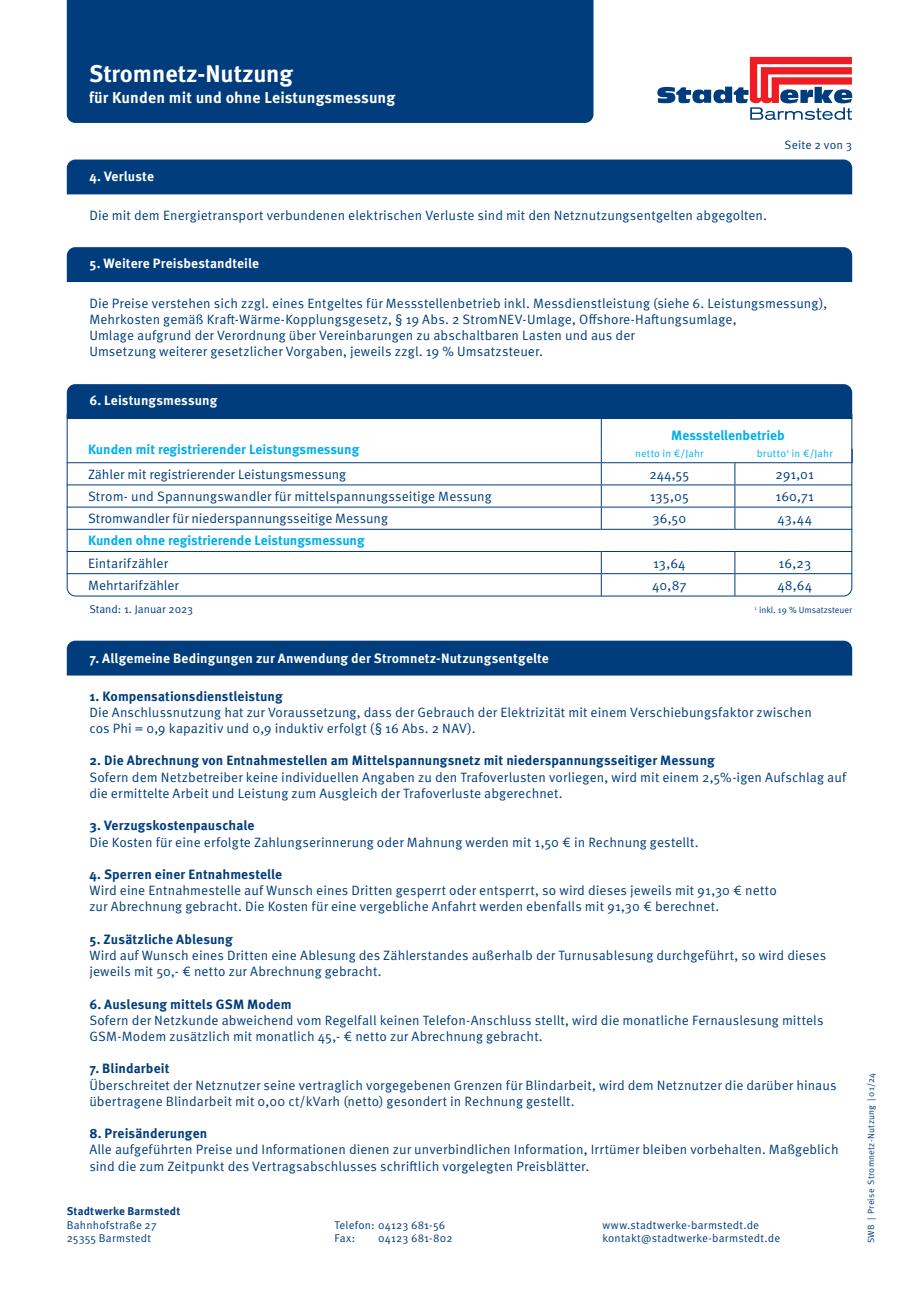
<style>
.page{position:relative;width:919px;height:1289px;background:#fff}
.page>*{position:absolute;margin:0;border:0;box-sizing:border-box;transform-origin:0 0}
.t1{font:700 24px "Meta OT";color:#fff}
.t2{font:700 15.75px "Meta OT";letter-spacing:.005em;color:#fff}
.t3{font:13.5px/16.2px "Meta OT Norm";letter-spacing:.005em;color:#013d7d}
.t4{font:700 13.5px "Meta OT";letter-spacing:.005em;color:#013d7d}
.t5{font:700 13.5px "Meta OT";letter-spacing:.005em;color:#fff}
.t6{font:700 13.5px "Meta OT";letter-spacing:-.005em;color:#00aeef}
.t7{font:12px "Meta OT Norm";letter-spacing:.015em;color:#013d7d}
.t8{font:11.25px/13.5px "Meta OT Norm";letter-spacing:.015em;color:#013d7d}
.t9{font:700 11.25px "Meta OT";letter-spacing:.015em;color:#013d7d}
.t10{font:10.5px "Meta OT Norm";letter-spacing:.015em;color:#00aeef}
.t11{font:9px "Meta OT Norm";letter-spacing:.02em;color:#013d7d}
.t12{font:9px "Meta OT Norm";color:#013d7d}
</style>
<div class="page">
<div style="left:67px;top:0;width:526px;height:123px;background:#013d7d"></div>
<svg style="left:657px;top:57px;width:195px;height:63px"></svg>
<div style="left:67px;top:384px;width:785px;height:29px;background:#013d7d"></div>
<svg style="left:66px;top:413px;width:786px;height:184px"></svg>
<hr style="left:67px;top:462px;width:534px;height:1px;background:#013d7d">
<hr style="left:601px;top:462px;width:133px;height:1px;background:#013d7d">
<hr style="left:734px;top:462px;width:118px;height:1px;background:#013d7d">
<svg style="left:734px;top:463px;width:1px;height:66px"></svg>
<svg style="left:734px;top:552px;width:1px;height:44px"></svg>
<hr style="left:601px;top:419px;width:1px;height:30px;background:#013d7d">
<svg style="left:851px;top:449px;width:1px;height:13px"></svg>
<svg style="left:601px;top:449px;width:1px;height:80px"></svg>
<svg style="left:601px;top:552px;width:1px;height:44px"></svg>
<hr style="left:67px;top:484px;width:534px;height:1px;background:#013d7d">
<hr style="left:601px;top:484px;width:133px;height:1px;background:#013d7d">
<hr style="left:734px;top:484px;width:118px;height:1px;background:#013d7d">
<hr style="left:67px;top:506px;width:534px;height:1px;background:#013d7d">
<hr style="left:601px;top:506px;width:133px;height:1px;background:#013d7d">
<hr style="left:734px;top:506px;width:118px;height:1px;background:#013d7d">
<hr style="left:67px;top:529px;width:534px;height:1px;background:#013d7d">
<hr style="left:601px;top:529px;width:133px;height:1px;background:#013d7d">
<hr style="left:734px;top:529px;width:118px;height:1px;background:#013d7d">
<hr style="left:67px;top:551px;width:534px;height:1px;background:#013d7d">
<hr style="left:601px;top:551px;width:133px;height:1px;background:#013d7d">
<hr style="left:734px;top:551px;width:118px;height:1px;background:#013d7d">
<hr style="left:67px;top:573px;width:534px;height:1px;background:#013d7d">
<hr style="left:601px;top:573px;width:133px;height:1px;background:#013d7d">
<hr style="left:734px;top:573px;width:118px;height:1px;background:#013d7d">
<div style="left:67px;top:640px;width:785px;height:35px;background:#013d7d"></div>
<div style="left:67px;top:159px;width:785px;height:35px;background:#013d7d"></div>
<div style="left:67px;top:247px;width:785px;height:35px;background:#013d7d"></div>
<h1 class="t1" style="left:89px;top:59px;width:205px">Stromnetz-Nutzung</h1>
<p class="t2" style="left:89px;top:88px;width:308px">für Kunden mit und ohne Leistungsmessung</p>
<p class="t7" style="left:784px;top:138px;width:69px">Seite 2 von 3</p>
<p class="t5" style="left:89px;top:167px;width:66px">4. Verluste</p>
<p class="t3" style="left:89px;top:207px;width:679px">Die mit dem Energietransport verbundenen elektrischen Verluste sind mit den Netznutzungsentgelten abgegolten.</p>
<p class="t5" style="left:89px;top:255px;width:171px">5. Weitere Preisbestandteile</p>
<p class="t3" style="left:89px;top:295px;width:739px">Die Preise verstehen sich zzgl. eines Entgeltes für Messstellenbetrieb inkl. Messdienstleistung (siehe 6. Leistungsmessung), Mehrkosten gemäß Kraft-Wärme-Kopplungsgesetz, § 19 Abs. 2 StromNEV-Umlage, Offshore-Haftungsumlage,<br>Umlage aufgrund der Verordnung über Vereinbarungen zu abschaltbaren Lasten und aus der<br>Umsetzung weiterer gesetzlicher Vorgaben, jeweils zzgl. 19 % Umsatzsteuer.</p>
<p class="t5" style="left:89px;top:392px;width:129px">6. Leistungsmessung</p>
<p class="t6" style="left:88px;top:441px;width:273px">Kunden mit registrierender Leistungsmessung</p>
<p class="t6" style="left:671px;top:427px;width:115px">Messstellenbetrieb</p>
<p class="t10" style="left:635px;top:447px;width:70px">netto in €/Jahr</p>
<p class="t10" style="left:756px;top:447px;width:77px">brutto<sup>1</sup> in €/Jahr</p>
<p class="t3" style="left:88px;top:466px;width:259px">Zähler mit registrierender Leistungsmessung</p>
<p class="t3" style="left:649px;top:466px;width:41px">244,55</p>
<p class="t3" style="left:775px;top:466px;width:40px">291,01</p>
<p class="t3" style="left:88px;top:488px;width:405px">Strom- und Spannungswandler für mittelspannungsseitige Messung</p>
<p class="t3" style="left:650px;top:488px;width:40px">135,05</p>
<p class="t3" style="left:775px;top:488px;width:40px">160,71</p>
<p class="t3" style="left:88px;top:510px;width:301px">Stromwandler für niederspannungsseitige Messung</p>
<p class="t3" style="left:652px;top:510px;width:35px">36,50</p>
<p class="t3" style="left:777px;top:510px;width:36px">43,44</p>
<p class="t6" style="left:88px;top:532px;width:278px">Kunden ohne registrierende Leistungsmessung</p>
<p class="t3" style="left:88px;top:555px;width:82px">Eintarifzähler</p>
<p class="t3" style="left:653px;top:555px;width:34px">13,64</p>
<p class="t3" style="left:778px;top:555px;width:34px">16,23</p>
<p class="t3" style="left:88px;top:577px;width:92px">Mehrtarifzähler</p>
<p class="t3" style="left:652px;top:577px;width:36px">40,87</p>
<p class="t3" style="left:777px;top:577px;width:36px">48,64</p>
<p class="t8" style="left:89px;top:602px;width:105px">Stand: 1. Januar 2023</p>
<p class="t12" style="left:754px;top:604px;width:99px"><sup>1</sup> inkl. 19 % Umsatzsteuer</p>
<p class="t5" style="left:89px;top:649px;width:461px">7. Allgemeine Bedingungen zur Anwendung der Stromnetz-Nutzungsentgelte</p>
<p class="t4" style="left:89px;top:687px;width:195px">1. Kompensationsdienstleistung</p>
<p class="t3" style="left:89px;top:704px;width:724px">Die Anschlussnutzung hat zur Voraussetzung, dass der Gebrauch der Elektrizität mit einem Verschiebungsfaktor zwischen cos Phi = 0,9 kapazitiv und 0,9 induktiv erfolgt (§ 16 Abs. 2 NAV).</p>
<p class="t4" style="left:89px;top:752px;width:627px">2. Die Abrechnung von Entnahmestellen am Mittelspannungsnetz mit niederspannungsseitiger Messung</p>
<p class="t3" style="left:89px;top:769px;width:758px">Sofern dem Netzbetreiber keine individuellen Angaben zu den Trafoverlusten vorliegen, wird mit einem 2,5%-igen Aufschlag auf die ermittelte Arbeit und Leistung zum Ausgleich der Trafoverluste abgerechnet.</p>
<p class="t4" style="left:89px;top:817px;width:167px">3. Verzugskostenpauschale</p>
<p class="t3" style="left:89px;top:833px;width:610px">Die Kosten für eine erfolgte Zahlungserinnerung oder Mahnung werden mit 1,50 € in Rechnung gestellt.</p>
<p class="t4" style="left:89px;top:865px;width:194px">4. Sperren einer Entnahmestelle</p>
<p class="t3" style="left:89px;top:882px;width:688px">Wird eine Entnahmestelle auf Wunsch eines Dritten gesperrt oder entsperrt, so wird dieses jeweils mit 91,30 € netto zur Abrechnung gebracht. Die Kosten für eine vergebliche Anfahrt werden ebenfalls mit 91,30 € berechnet.</p>
<p class="t4" style="left:89px;top:930px;width:145px">5. Zusätzliche Ablesung</p>
<p class="t3" style="left:89px;top:947px;width:738px">Wird auf Wunsch eines Dritten eine Ablesung des Zählerstandes außerhalb der Turnusablesung durchgeführt, so wird dieses jeweils mit 50,- € netto zur Abrechnung gebracht.</p>
<p class="t4" style="left:89px;top:995px;width:204px">6. Auslesung mittels GSM Modem</p>
<p class="t3" style="left:89px;top:1012px;width:735px">Sofern der Netzkunde abweichend vom Regelfall keinen Telefon-Anschluss stellt, wird die monatliche Fernauslesung mittels<br>GSM-Modem zusätzlich mit monatlich 45,- € netto zur Abrechnung gebracht.</p>
<p class="t4" style="left:89px;top:1060px;width:82px">7. Blindarbeit</p>
<p class="t3" style="left:89px;top:1076px;width:748px">Überschreitet der Netznutzer seine vertraglich vorgegebenen Grenzen für Blindarbeit, wird dem Netznutzer die darüber hinaus übertragene Blindarbeit mit 0,00 ct/kVarh (netto) gesondert in Rechnung gestellt.</p>
<p class="t4" style="left:89px;top:1124px;width:119px">8. Preisänderungen</p>
<p class="t3" style="left:89px;top:1141px;width:750px">Alle aufgeführten Preise und Informationen dienen zur unverbindlichen Information, Irrtümer bleiben vorbehalten. Maßgeblich sind die zum Zeitpunkt des Vertragsabschlusses schriftlich vorgelegten Preisblätter.</p>
<p class="t9" style="left:67px;top:1204px;width:115px">Stadtwerke Barmstedt</p>
<p class="t8" style="left:67px;top:1218px;width:91px">Bahnhofstraße 27<br>25355 Barmstedt</p>
<p class="t8" style="left:334px;top:1218px;width:112px">Telefon: 04123 681-56<br>Fax:</p>
<p class="t8" style="left:378px;top:1231px;width:76px">04123 681-802</p>
<p class="t8" style="left:602px;top:1218px;width:179px">www.stadtwerke-barmstedt.de kontakt@stadtwerke-barmstedt.de</p>
<p class="t11" style="left:865px;top:1243px;width:172px;rotate:-90deg">SWB | Preise Stromnetz-Nutzung | 01/24</p>
</div>
